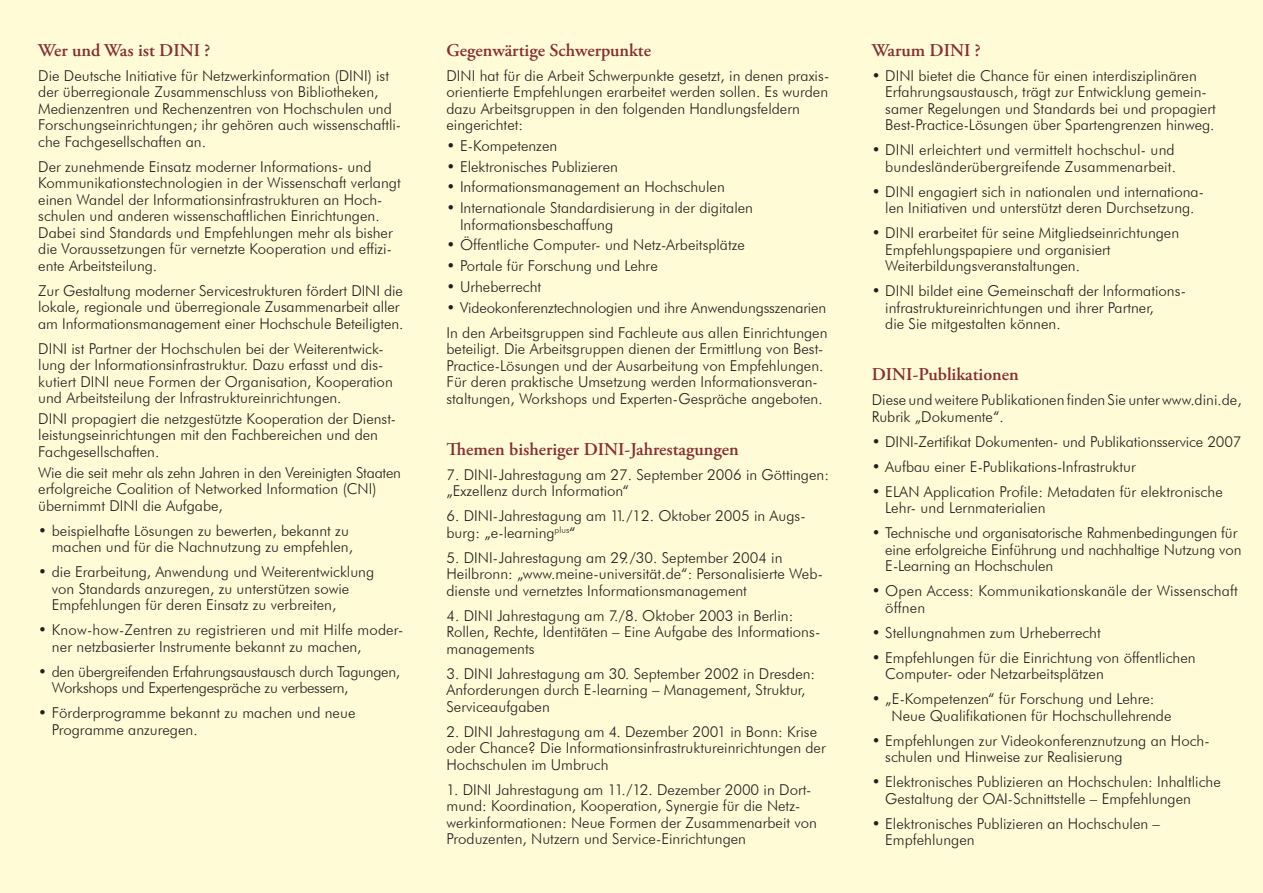
<style>
.page{position:relative;width:1263px;height:893px;background:#fffbd6}
.page>*{position:absolute;margin:0;border:0;box-sizing:border-box;transform-origin:0 0}
.t1{font:600 18px "Adobe Garamond Pro";color:#843034}
.t2{font:300 15px/16.5px "Futura BT";color:#231f20}
.t3{font:300 15px/16.5px "Futura BT";letter-spacing:-.02em;color:#231f20}
</style>
<div class="page">
<p class="t1" style="left:38px;top:39px;width:174px">Wer und Was ist DINI ?</p>
<p class="t2" style="left:38px;top:67px;width:364px">Die Deutsche Initiative für Netzwerkinformation (DINI) ist der überregionale Zusammenschluss von Bibliotheken, Medienzentren und Rechenzentren von Hochschulen und Forschungseinrichtungen; ihr gehören auch wissenschaftli&shy;che Fachgesellschaften an.</p>
<p class="t2" style="left:38px;top:158px;width:364px">Der zunehmende Einsatz moderner Informations- und Kommunikationstechnologien in der Wissenschaft verlangt einen Wandel der Informationsinfrastrukturen an Hoch&shy;schulen und anderen wissenschaftlichen Einrichtungen.<br>Dabei sind Standards und Empfehlungen mehr als bisher die Voraussetzungen für vernetzte Kooperation und effizi&shy;ente Arbeitsteilung.</p>
<p class="t2" style="left:38px;top:282px;width:367px">Zur Gestaltung moderner Servicestrukturen fördert DINI die lokale, regionale und überregionale Zusammenarbeit aller am Informationsmanagement einer Hochschule Beteiligten.</p>
<p class="t2" style="left:38px;top:340px;width:356px">DINI ist Partner der Hochschulen bei der Weiterentwick&shy;lung der Informationsinfrastruktur. Dazu erfasst und dis&shy;kutiert DINI neue Formen der Organisation, Kooperation und Arbeitsteilung der Infrastruktureinrichtungen.</p>
<p class="t2" style="left:38px;top:410px;width:359px">DINI propagiert die netzgestützte Kooperation der Dienst&shy;leistungseinrichtungen mit den Fachbereichen und den<br>Fachgesellschaften.</p>
<p class="t2" style="left:38px;top:464px;width:364px">Wie die seit mehr als zehn Jahren in den Vereinigten Staaten erfolgreiche Coalition of Networked Information (CNI) übernimmt DINI die Aufgabe,</p>
<p class="t2" style="left:38px;top:522px;width:316px;text-align:right">• beispielhafte Lösungen zu bewerten, bekannt zu machen und für die Nachnutzung zu empfehlen,</p>
<p class="t2" style="left:52px;top:563px;width:324px;text-indent:-13px">• die Erarbeitung, Anwendung und Weiterentwicklung von Standards anzuregen, zu unterstützen sowie<br>Empfehlungen für deren Einsatz zu verbreiten,</p>
<p class="t2" style="left:52px;top:621px;width:353px;text-indent:-13px">• Know-how-Zentren zu registrieren und mit Hilfe moder&shy;ner netzbasierter Instrumente bekannt zu machen,</p>
<p class="t3" style="left:52px;top:663px;width:350px;text-indent:-13px">• den übergreifenden Erfahrungsaustausch durch Tagungen,<br>Workshops und Expertengespräche zu verbessern,</p>
<p class="t2" style="left:52px;top:704px;width:305px;text-indent:-13px">• Förderprogramme bekannt zu machen und neue<br>Programme anzuregen.</p>
<p class="t1" style="left:446px;top:39px;width:206px">Gegenwärtige Schwerpunkte</p>
<p class="t2" style="left:446px;top:67px;width:384px">DINI hat für die Arbeit Schwerpunkte gesetzt, in denen praxis&shy;orientierte Empfehlungen erarbeitet werden sollen. Es wurden dazu Arbeitsgruppen in den folgenden Handlungsfeldern eingerichtet:</p>
<p class="t2" style="left:446px;top:137px;width:112px">• E-Kompetenzen</p>
<p class="t2" style="left:446px;top:158px;width:173px">• Elektronisches Publizieren</p>
<p class="t2" style="left:446px;top:179px;width:280px">• Informationsmanagement an Hochschulen</p>
<p class="t2" style="left:460px;top:199px;width:295px;text-indent:-14px">• Internationale Standardisierung in der digitalen<br>Informationsbeschaffung</p>
<p class="t2" style="left:446px;top:237px;width:300px">• Öffentliche Computer- und Netz-Arbeitsplätze</p>
<p class="t2" style="left:446px;top:257px;width:213px">• Portale für Forschung und Lehre</p>
<p class="t2" style="left:446px;top:278px;width:96px">• Urheberrecht</p>
<p class="t2" style="left:446px;top:295px;width:382px;line-height:25px">• Videokonferenztechnologien und ihre Anwendungsszenarien<br>In den Arbeitsgruppen sind Fachleute aus allen Einrichtungen</p>
<p class="t2" style="left:446px;top:340px;width:378px">beteiligt. Die Arbeitsgruppen dienen der Ermittlung von Best-Practice-Lösungen und der Ausarbeitung von Empfehlungen.<br>Für deren praktische Umsetzung werden Informationsveran&shy;staltungen, Workshops und Experten-Gespräche angeboten.</p>
<p class="t1" style="left:446px;top:439px;width:294px">Themen bisheriger DINI-Jahrestagungen</p>
<p class="t2" style="left:446px;top:466px;width:384px">7. DINI-Jahrestagung am 27. September 2006 in Göttingen: „Exzellenz durch Information“</p>
<p class="t2" style="left:446px;top:507px;width:361px">6. DINI-Jahrestagung am 11./12. Oktober 2005 in Augs&shy;burg: „e-learning<sup>plus</sup>“</p>
<p class="t2" style="left:446px;top:549px;width:378px">5. DINI-Jahrestagung am 29./30. September 2004 in<br>Heilbronn: „www.meine-universität.de“: Personalisierte Web&shy;dienste und vernetztes Informationsmanagement</p>
<p class="t2" style="left:446px;top:607px;width:375px">4. DINI Jahrestagung am 7./8. Oktober 2003 in Berlin:<br>Rollen, Rechte, Identitäten – Eine Aufgabe des Informations&shy;managements</p>
<p class="t2" style="left:446px;top:665px;width:370px">3. DINI Jahrestagung am 30. September 2002 in Dresden:<br>Anforderungen durch E-learning – Management, Struktur,<br>Serviceaufgaben</p>
<p class="t2" style="left:446px;top:723px;width:381px">2. DINI Jahrestagung am 4. Dezember 2001 in Bonn: Krise oder Chance? Die Informationsinfrastruktureinrichtungen der<br>Hochschulen im Umbruch</p>
<p class="t2" style="left:446px;top:781px;width:372px">1. DINI Jahrestagung am 11./12. Dezember 2000 in Dort&shy;mund: Koordination, Kooperation, Synergie für die Netz&shy;werkinformationen: Neue Formen der Zusammenarbeit von Produzenten, Nutzern und Service-Einrichtungen</p>
<p class="t1" style="left:872px;top:39px;width:111px">Warum DINI ?</p>
<p class="t2" style="left:885px;top:67px;width:332px;text-indent:-13px">• DINI bietet die Chance für einen interdisziplinären Erfahrungsaustausch, trägt zur Entwicklung gemein&shy;samer Regelungen und Standards bei und propagiert Best-Practice-Lösungen über Spartengrenzen hinweg.</p>
<p class="t2" style="left:872px;top:141px;width:306px;text-align:right">• DINI erleichtert und vermittelt hochschul- und bundesländerübergreifende Zusammenarbeit.</p>
<p class="t2" style="left:872px;top:183px;width:334px;text-align:center">• DINI engagiert sich in nationalen und internationa&shy;len Initiativen und unterstützt deren Durchsetzung.</p>
<p class="t2" style="left:885px;top:224px;width:295px;text-indent:-13px">• DINI erarbeitet für seine Mitgliedseinrichtungen<br>Empfehlungspapiere und organisiert<br>Weiterbildungsveranstaltungen.</p>
<p class="t2" style="left:885px;top:282px;width:302px;text-indent:-13px">• DINI bildet eine Gemeinschaft der Informations&shy;infrastruktureinrichtungen und ihrer Partner,<br>die Sie mitgestalten können.</p>
<p class="t1" style="left:872px;top:364px;width:148px">DINI-Publikationen</p>
<p class="t2" style="left:872px;top:391px;width:371px">Diese und weitere Publikationen finden Sie unter www.dini.de,<br>Rubrik „Dokumente“.</p>
<p class="t2" style="left:872px;top:433px;width:371px">• DINI-Zertifikat Dokumenten- und Publikationsservice 2007</p>
<p class="t2" style="left:872px;top:458px;width:266px">• Aufbau einer E-Publikations-Infrastruktur</p>
<p class="t2" style="left:885px;top:483px;width:339px;text-indent:-13px">• ELAN Application Profile: Metadaten für elektronische<br>Lehr- und Lernmaterialien</p>
<p class="t2" style="left:885px;top:524px;width:358px;text-indent:-13px">• Technische und organisatorische Rahmenbedingungen für eine erfolgreiche Einführung und nachhaltige Nutzung von<br>E-Learning an Hochschulen</p>
<p class="t2" style="left:885px;top:582px;width:354px;text-indent:-13px">• Open Access: Kommunikationskanäle der Wissenschaft öffnen</p>
<p class="t2" style="left:872px;top:624px;width:231px">• Stellungnahmen zum Urheberrecht</p>
<p class="t2" style="left:885px;top:649px;width:312px;text-indent:-13px">• Empfehlungen für die Einrichtung von öffentlichen<br>Computer- oder Netzarbeitsplätzen</p>
<p class="t2" style="left:891px;top:690px;width:281px;text-indent:-20px">• „E-Kompetenzen“ für Forschung und Lehre:<br>Neue Qualifikationen für Hochschullehrende</p>
<p class="t2" style="left:885px;top:732px;width:326px;text-indent:-13px">• Empfehlungen zur Videokonferenznutzung an Hoch&shy;schulen und Hinweise zur Realisierung</p>
<p class="t2" style="left:885px;top:773px;width:337px;text-indent:-13px">• Elektronisches Publizieren an Hochschulen: Inhaltliche<br>Gestaltung der OAI-Schnittstelle – Empfehlungen</p>
<p class="t2" style="left:885px;top:815px;width:276px;text-indent:-13px">• Elektronisches Publizieren an Hochschulen –<br>Empfehlungen</p>
</div>
